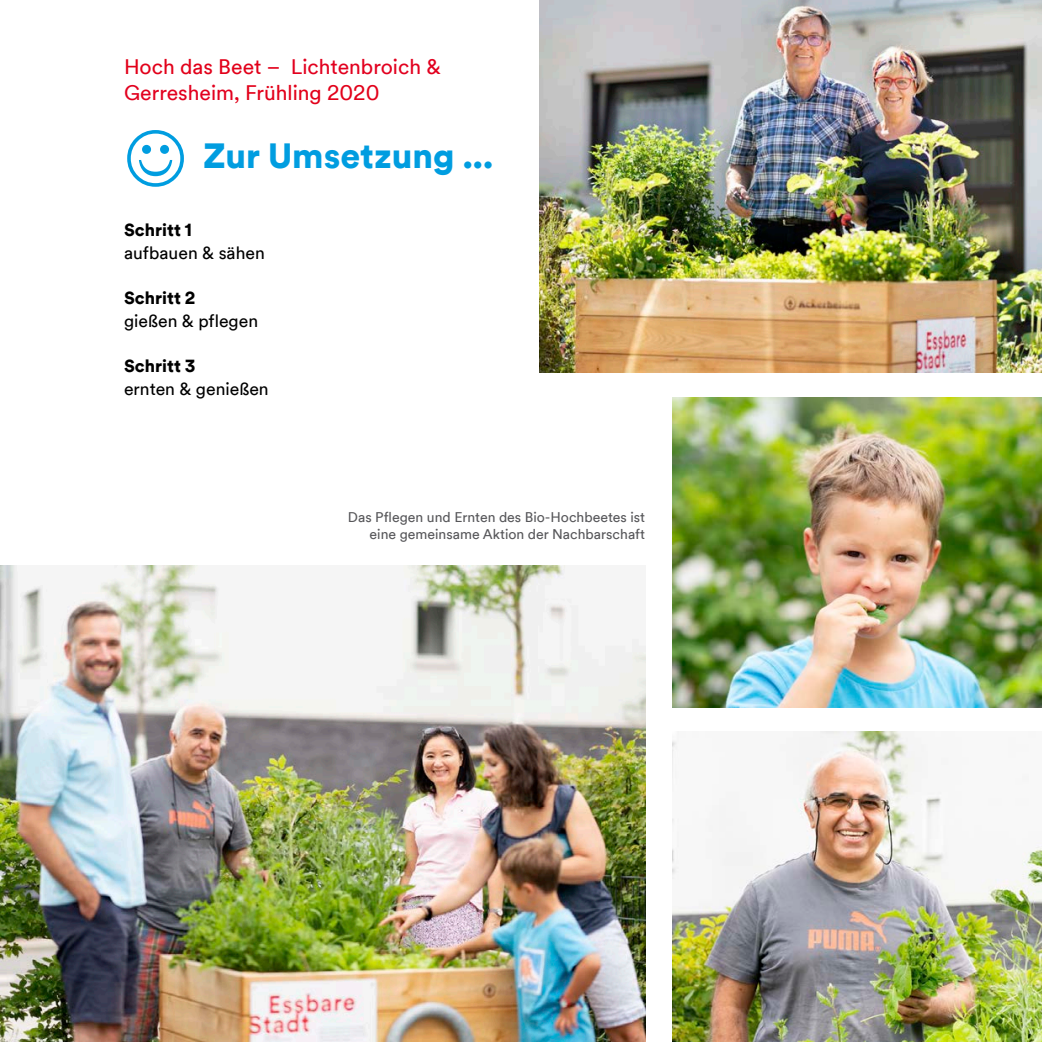
<style>
.page{position:relative;width:1042px;height:1042px;background:#fff}
.page>*{position:absolute;margin:0;border:0;box-sizing:border-box;transform-origin:0 0}
.t1{font:900 35px "Duesseldorf Circular TT";color:#009de0}
.t2{font:21px/26.2px "Duesseldorf Circular TT";color:#e2001a}
.t3{font:17.5px "Duesseldorf Circular TT";color:#000}
.t4{font:900 17.5px "Duesseldorf Circular TT";color:#000}
.t5{font:14px/17.5px "Duesseldorf Circular TT";color:#57575a;text-align:right}
.s1{color:#e2001f}
</style>
<div class="page">
<img style="left:540px;top:0;width:502px;height:372px">
<img style="left:672px;top:398px;width:370px;height:309px">
<img style="left:0;top:565px;width:645px;height:477px">
<img style="left:672px;top:731px;width:370px;height:311px">
<h2 class="t2" style="left:124px;top:53px;width:318px">Hoch das Beet – <span class="s1">Lichtenbroich &amp;<br>Gerresheim</span>, Frühling 2020</h2>
<h1 class="t1" style="left:203px;top:131px;width:291px">Zur Umsetzung ...</h1>
<p class="t4" style="left:124px;top:218px;width:69px">Schritt 1</p>
<p class="t3" style="left:124px;top:241px;width:142px">aufbauen &amp; sähen</p>
<p class="t4" style="left:124px;top:286px;width:73px">Schritt 2</p>
<p class="t3" style="left:124px;top:309px;width:136px">gießen &amp; pflegen</p>
<p class="t4" style="left:124px;top:354px;width:73px">Schritt 3</p>
<p class="t3" style="left:124px;top:377px;width:146px">ernten &amp; genießen</p>
<p class="t5" style="left:348px;top:507px;width:299px">Das Pflegen und Ernten des Bio-Hochbeetes ist eine gemeinsame Aktion der Nachbarschaft</p>
</div>
